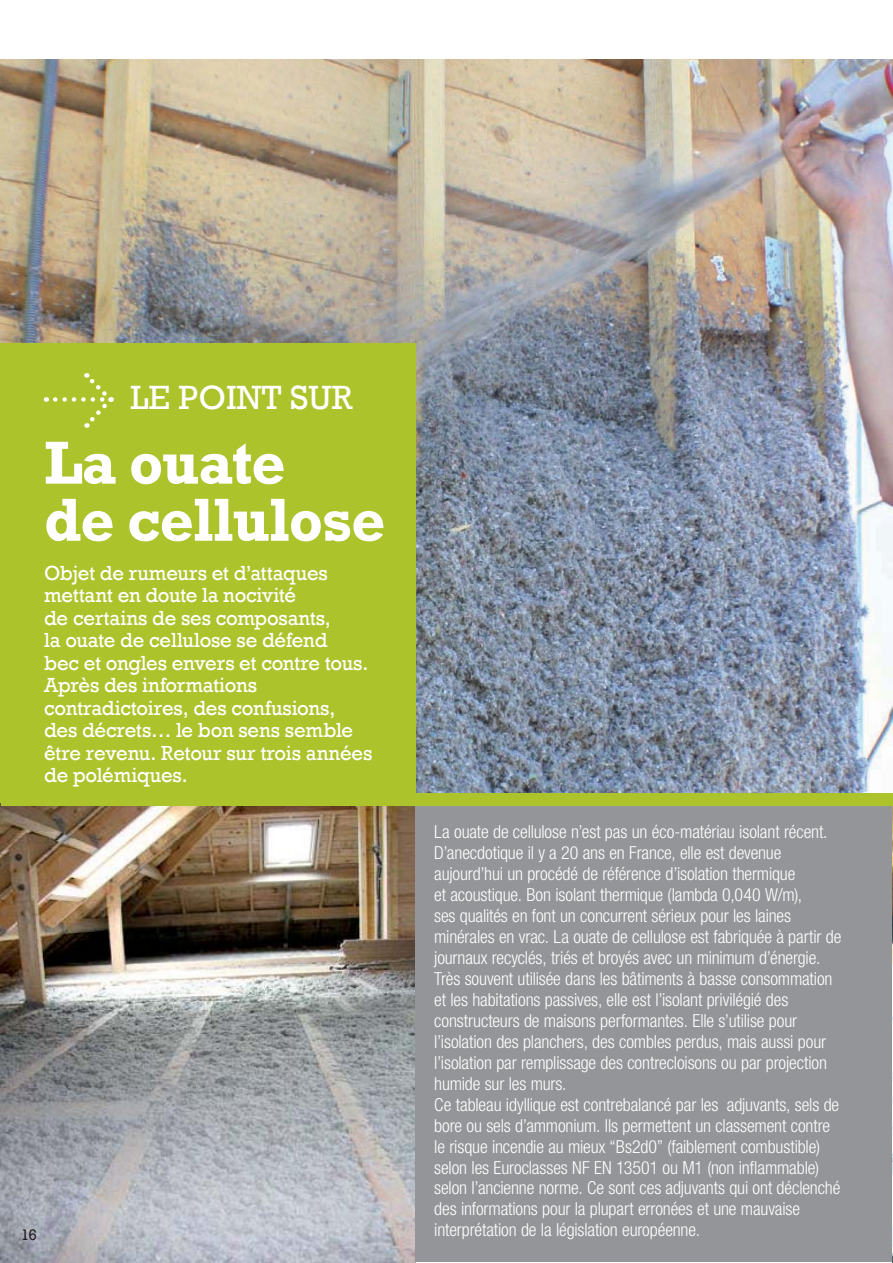
<style>
.page{position:relative;width:893px;height:1263px;background:#fff}
.page>*{position:absolute;margin:0;border:0;box-sizing:border-box;transform-origin:0 0}
.t1{font:700 61.65px/57.2px "Rockwell";letter-spacing:-.02em;color:#fff}
.t2{font:34.5px "Rockwell";color:#fff}
.t3{font:21px/22.5px "Rockwell";letter-spacing:-.01em;color:#fff}
.t4{font:300 condensed 18px/21px "Helvetica Neue LT Std";letter-spacing:-.01em;color:#fff}
.t5{font:15.75px "Rockwell";color:#231f20}
</style>
<div class="page">
<img style="left:0;top:803px;width:415px;height:459px">
<div style="left:415px;top:780px;width:478px;height:482px;background:#939598"></div>
<img style="left:0;top:59px;width:893px;height:734px">
<div style="left:0;top:343px;width:415px;height:460px;background:#acc32b"></div>
<svg style="left:55px;top:373px;width:57px;height:55px"></svg>
<img style="left:892px;top:798px;width:1px;height:464px">
<div style="left:1px;top:793px;width:892px;height:13px;background:#acc32b"></div>
<h2 class="t2" style="left:130px;top:376px;width:224px">LE POINT SUR</h2>
<h1 class="t1" style="left:44px;top:433px;width:343px">La ouate<br>de cellulose</h1>
<p class="t3" style="left:44px;top:561px;width:330px">Objet de rumeurs et d’attaques mettant en doute la nocivité<br>de certains de ses composants,<br>la ouate de cellulose se défend<br>bec et ongles envers et contre tous.<br>Après des informations contradictoires, des confusions, des décrets… le bon sens semble être revenu. Retour sur trois années de polémiques.</p>
<p class="t5" style="left:21px;top:1225px;width:18px">16</p>
<p class="t4" style="left:434px;top:823px;width:409px">La ouate de cellulose n’est pas un éco-matériau isolant récent.<br>D’anecdotique il y a 20 ans en France, elle est devenue aujourd’hui un procédé de référence d’isolation thermique<br>et acoustique. Bon isolant thermique (lambda 0,040 W/m),<br>ses qualités en font un concurrent sérieux pour les laines minérales en vrac. La ouate de cellulose est fabriquée à partir de journaux recyclés, triés et broyés avec un minimum d’énergie.<br>Très souvent utilisée dans les bâtiments à basse consommation et les habitations passives, elle est l’isolant privilégié des constructeurs de maisons performantes. Elle s’utilise pour l’isolation des planchers, des combles perdus, mais aussi pour l’isolation par remplissage des contrecloisons ou par projection humide sur les murs.<br>Ce tableau idyllique est contrebalancé par les adjuvants, sels de bore ou sels d’ammonium. Ils permettent un classement contre le risque incendie au mieux “Bs2d0” (faiblement combustible) selon les Euroclasses NF EN 13501 ou M1 (non inflammable) selon l’ancienne norme. Ce sont ces adjuvants qui ont déclenché des informations pour la plupart erronées et une mauvaise interprétation de la législation européenne.</p>
</div>
